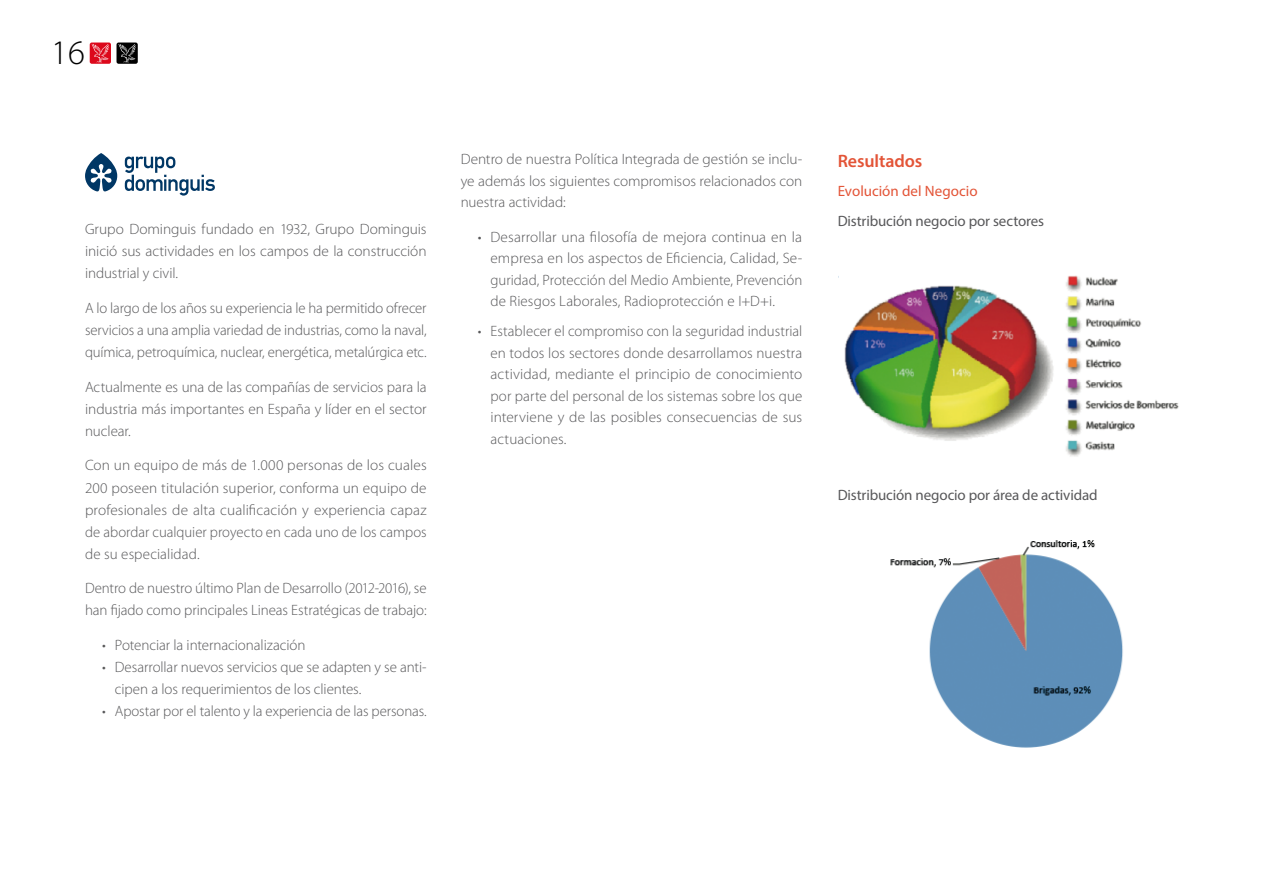
<style>
.page{position:relative;width:1263px;height:893px;background:#fff}
.page>*{position:absolute;margin:0;border:0;box-sizing:border-box;transform-origin:0 0}
.t1{font:300 34.5px "Myriad Pro";color:#000}
.t2{font:600 18px "Myriad Pro";letter-spacing:-.005em;color:#e35437}
.t3{font:300 15px/22px "Myriad Pro";letter-spacing:-.005em;color:#58585a;text-align:justify}
.t4{font:15px "Myriad Pro";letter-spacing:-.01em;color:#58585a}
.t5{font:15px "Myriad Pro";color:#e35437}
</style>
<div class="page">
<div style="left:90px;top:43px;width:21px;height:21px;background:#dc081b;border-radius:2px"></div>
<svg style="left:92px;top:44px;width:17px;height:19px"></svg>
<div style="left:117px;top:43px;width:21px;height:21px;background:#000;border-radius:2px"></div>
<svg style="left:118px;top:44px;width:18px;height:19px"></svg>
<svg style="left:125px;top:157px;width:90px;height:39px"></svg>
<svg style="left:85px;top:153px;width:32px;height:39px"></svg>
<img style="left:844px;top:275px;width:335px;height:182px">
<img style="left:890px;top:540px;width:233px;height:208px">
<h1 class="t1" style="left:51px;top:32px;width:36px">16</h1>
<p class="t3" style="left:85px;top:218px;width:343px">Grupo Dominguis fundado en 1932, Grupo Dominguis inició sus actividades en los campos de la construcción industrial y civil.</p>
<p class="t3" style="left:85px;top:297px;width:343px">A lo largo de los años su experiencia le ha permitido ofrecer servicios a una amplia variedad de industrias, como la naval, química, petroquímica, nuclear, energética, metalúrgica etc.</p>
<p class="t3" style="left:85px;top:375px;width:343px">Actualmente es una de las compañías de servicios para la industria más importantes en España y líder en el sector nuclear.</p>
<p class="t3" style="left:85px;top:454px;width:343px">Con un equipo de más de 1.000 personas de los cuales 200 poseen titulación superior, conforma un equipo de profesionales de alta cualificación y experiencia capaz de abordar cualquier proyecto en cada uno de los campos de su especialidad.</p>
<p class="t3" style="left:85px;top:577px;width:343px">Dentro de nuestro último Plan de Desarrollo (2012-2016), se han fijado como principales Lineas Estratégicas de trabajo:</p>
<p class="t3" style="left:102px;top:634px;width:205px">• Potenciar la internacionalización</p>
<p class="t3" style="left:115px;top:656px;width:313px;text-indent:-13px">• Desarrollar nuevos servicios que se adapten y se anti&shy;cipen a los requerimientos de los clientes.</p>
<p class="t3" style="left:102px;top:700px;width:326px">• Apostar por el talento y la experiencia de las personas.</p>
<p class="t3" style="left:461px;top:148px;width:343px;line-height:21.5px">Dentro de nuestra Política Integrada de gestión se inclu&shy;ye además los siguientes compromisos relacionados con nuestra actividad:</p>
<p class="t3" style="left:490px;top:226px;width:313px;line-height:21.5px;text-indent:-13px">• Desarrollar una filosofía de mejora continua en la empresa en los aspectos de Eficiencia, Calidad, Se&shy;guridad, Protección del Medio Ambiente, Prevención de Riesgos Laborales, Radioprotección e I+D+i.</p>
<p class="t3" style="left:490px;top:320px;width:313px;line-height:21.5px;text-indent:-13px">• Establecer el compromiso con la seguridad industrial en todos los sectores donde desarrollamos nuestra actividad, mediante el principio de conocimiento por parte del personal de los sistemas sobre los que interviene y de las posibles consecuencias de sus actuaciones.</p>
<p class="t2" style="left:838px;top:149px;width:86px">Resultados</p>
<p class="t5" style="left:838px;top:182px;width:141px">Evolución del Negocio</p>
<p class="t4" style="left:838px;top:211px;width:208px">Distribución negocio por sectores</p>
<p class="t4" style="left:838px;top:486px;width:261px">Distribución negocio por área de actividad</p>
</div>
